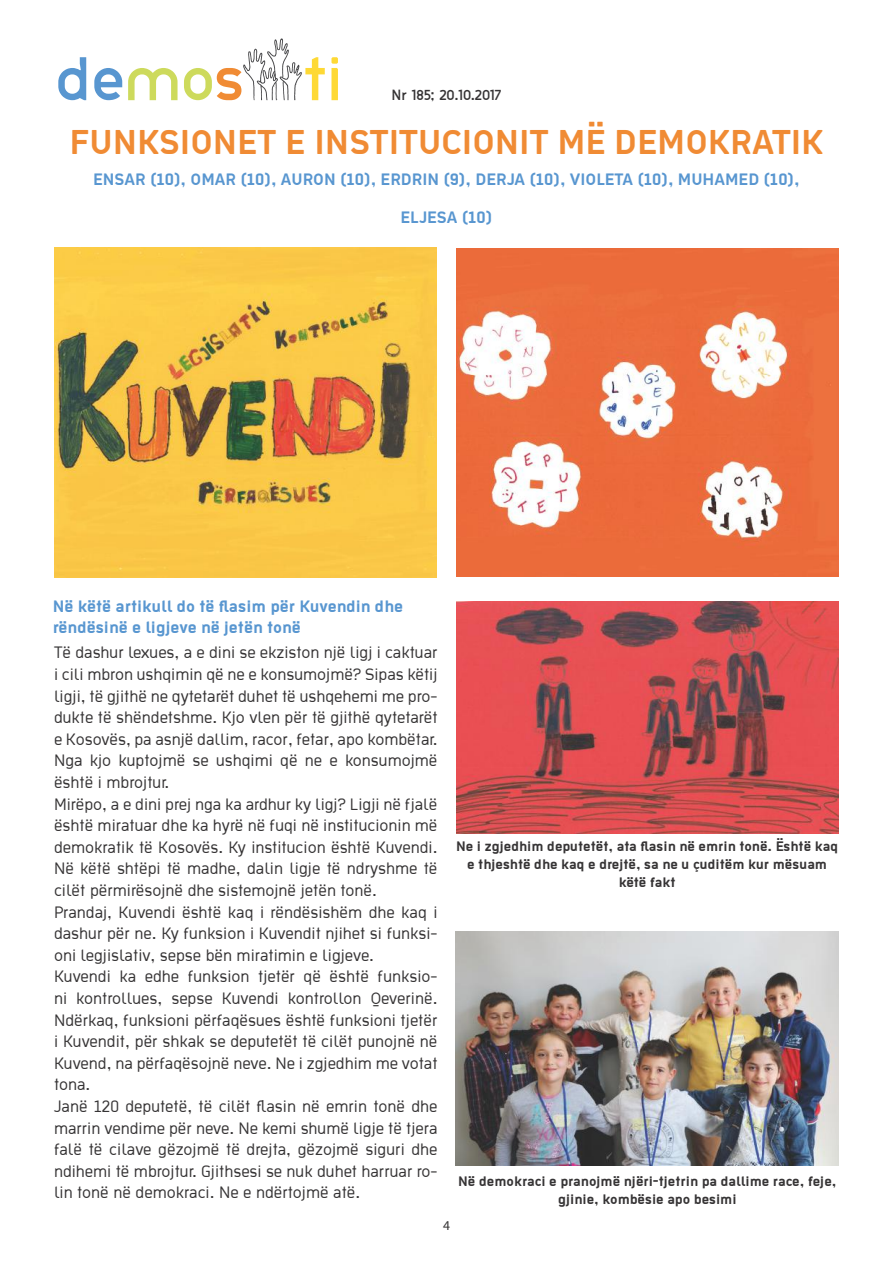
<style>
.page{position:relative;width:893px;height:1263px;background:#fff}
.page>*{position:absolute;margin:0;border:0;box-sizing:border-box;transform-origin:0 0}
.t1{font:700 37.5px "Ekstropia";color:#f08b34}
.t2{font:18px/21.6px "Ekstropia";color:#363435}
.t3{font:700 18px/21.6px "Ekstropia";color:#5896d0}
.t4{font:700 15px/18px "Ekstropia";color:#363435;text-align:center}
.t5{font:13.5px "Thelbi Kujtesa";color:#363435}
.t6{font:13.5px "Myriad Pro";color:#363435}
</style>
<div class="page">
<svg style="left:58px;top:57px;width:28px;height:43px"></svg>
<svg style="left:94px;top:68px;width:28px;height:32px"></svg>
<svg style="left:128px;top:68px;width:50px;height:32px"></svg>
<svg style="left:331px;top:57px;width:7px;height:43px"></svg>
<svg style="left:184px;top:38px;width:141px;height:62px"></svg>
<img style="left:54px;top:248px;width:382px;height:329px">
<img style="left:455px;top:932px;width:384px;height:234px">
<img style="left:456px;top:248px;width:382px;height:328px">
<img style="left:456px;top:601px;width:382px;height:232px">
<p class="t5" style="left:391px;top:85px;width:112px">Nr 185; 20.10.2017</p>
<h1 class="t1" style="left:70px;top:120px;width:755px">FUNKSIONET E INSTITUCIONIT MË DEMOKRATIK</h1>
<p class="t3" style="left:93px;top:167px;width:708px">ENSAR (10), OMAR (10), AURON (10), ERDRIN (9), DERJA (10), VIOLETA (10), MUHAMED (10),</p>
<p class="t3" style="left:401px;top:205px;width:93px">ELJESA (10)</p>
<p class="t3" style="left:53px;top:594px;width:352px">Në këtë artikull do të flasim për Kuvendin dhe rëndësinë e ligjeve në jetën tonë</p>
<p class="t2" style="left:54px;top:641px;width:385px">Të dashur lexues, a e dini se ekziston një ligj i caktuar i cili mbron ushqimin që ne e konsumojmë? Sipas këtij ligji, të gjithë ne qytetarët duhet të ushqehemi me pro&shy;dukte të shëndetshme. Kjo vlen për të gjithë qytetarët e Kosovës, pa asnjë dallim, racor, fetar, apo kombëtar.<br>Nga kjo kuptojmë se ushqimi që ne e konsumojmë është i mbrojtur.<br>Mirëpo, a e dini prej nga ka ardhur ky ligj? Ligji në fjalë është miratuar dhe ka hyrë në fuqi në institucionin më demokratik të Kosovës. Ky institucion është Kuvendi.<br>Në këtë shtëpi të madhe, dalin ligje të ndryshme të cilët përmirësojnë dhe sistemojnë jetën tonë.<br>Prandaj, Kuvendi është kaq i rëndësishëm dhe kaq i dashur për ne. Ky funksion i Kuvendit njihet si funksi&shy;oni legjislativ, sepse bën miratimin e ligjeve.<br>Kuvendi ka edhe funksion tjetër që është funksio&shy;ni kontrollues, sepse Kuvendi kontrollon Qeverinë.<br>Ndërkaq, funksioni përfaqësues është funksioni tjetër i Kuvendit, për shkak se deputetët të cilët punojnë në Kuvend, na përfaqësojnë neve. Ne i zgjedhim me votat tona.<br>Janë 120 deputetë, të cilët flasin në emrin tonë dhe marrin vendime për neve. Ne kemi shumë ligje të tjera falë të cilave gëzojmë të drejta, gëzojmë siguri dhe ndihemi të mbrojtur. Gjithsesi se nuk duhet harruar ro&shy;lin tonë në demokraci. Ne e ndërtojmë atë.</p>
<p class="t4" style="left:456px;top:837px;width:383px">Ne i zgjedhim deputetët, ata flasin në emrin tonë. Është kaq e thjeshtë dhe kaq e drejtë, sa ne u çuditëm kur mësuam këtë fakt</p>
<p class="t4" style="left:458px;top:1172px;width:380px">Në demokraci e pranojmë njëri-tjetrin pa dallime race, feje, gjinie, kombësie apo besimi</p>
<p class="t6" style="left:443px;top:1217px;width:8px">4</p>
</div>
